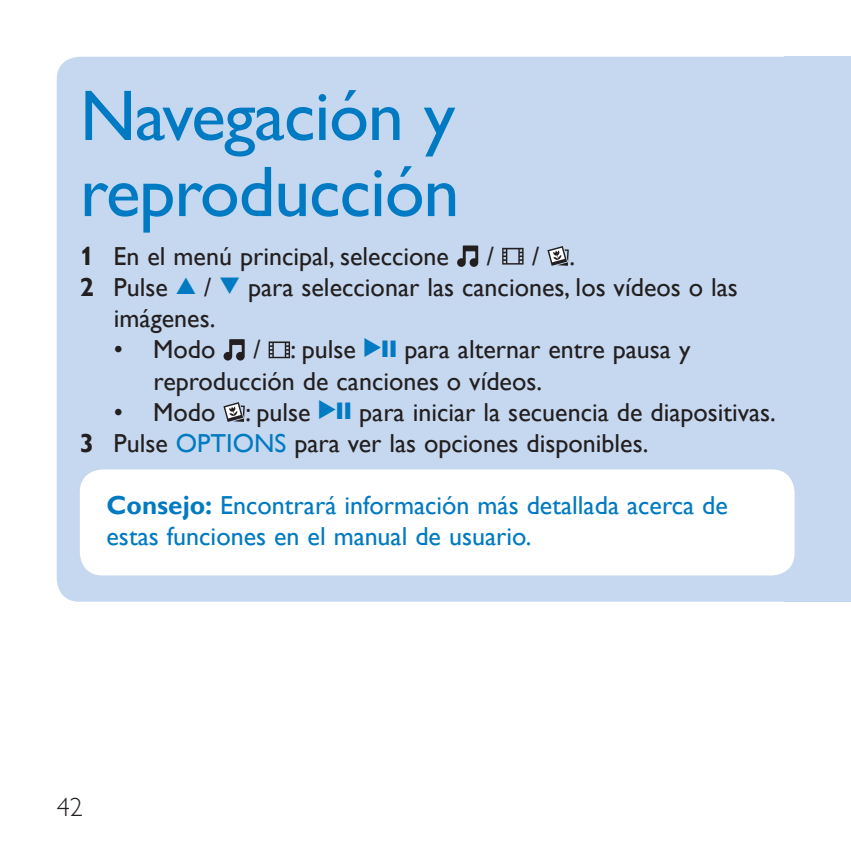
<style>
.page{position:relative;width:851px;height:851px;background:#fff}
.page>*{position:absolute;margin:0;border:0;box-sizing:border-box;transform-origin:0 0}
.t1{font:72px/76px "Gill Sans Alt One WGL";letter-spacing:-.015em;color:#007ac2}
.t2{font:26px/31.2px "Gill Sans Alt One WGL";color:#231f20}
.t3{font:26px/31.2px "Gill Sans Alt One WGL";color:#007ac2}
.t4{font:26px "Gill Sans Alt One WGL Light";color:#231f20}
.s1{font-weight:700}
.s2{font-family:"Audio Four 4";color:#007ac2}
.s3{color:#007ac2}
</style>
<div class="page">
<div style="left:784px;top:57px;width:66px;height:544px;background:#c6d8ef"></div>
<div style="left:57px;top:57px;width:759px;height:544px;background:#c6d8ef;border-radius:23px"></div>
<svg style="left:457px;top:245px;width:21px;height:22px"></svg>
<svg style="left:502px;top:248px;width:21px;height:16px"></svg>
<svg style="left:547px;top:246px;width:21px;height:20px"></svg>
<svg style="left:223px;top:339px;width:22px;height:21px"></svg>
<svg style="left:268px;top:341px;width:22px;height:17px"></svg>
<svg style="left:223px;top:402px;width:22px;height:20px"></svg>
<div style="left:80px;top:469px;width:714px;height:106px;background:#fff;border-radius:23px"></div>
<h1 class="t1" style="left:80px;top:77px;width:381px">Navegación y reproducción</h1>
<p class="t2" style="left:80px;top:240px;width:370px"><span class="s1">1</span> En el menú principal, seleccione</p>
<p class="t2" style="left:487px;top:240px;width:9px">/</p>
<p class="t2" style="left:532px;top:240px;width:44px">/ .</p>
<p class="t2" style="left:80px;top:271px;width:659px"><span class="s1">2</span> Pulse <span class="s2">3</span> / <span class="s2">4</span> para seleccionar las canciones, los vídeos o las</p>
<p class="t2" style="left:114px;top:302px;width:103px">imágenes.</p>
<p class="t2" style="left:114px;top:334px;width:103px">• Modo</p>
<p class="t2" style="left:153px;top:334px;width:538px;text-indent:100px">/ : pulse <span class="s2">2;</span> para alternar entre pausa y reproducción de canciones o vídeos.</p>
<p class="t2" style="left:80px;top:396px;width:697px;text-indent:34px">• Modo : pulse <span class="s2">2;</span> para iniciar la secuencia de diapositivas.<br><span class="s1">3</span> Pulse <span class="s3">OPTIONS</span> para ver las opciones disponibles.</p>
<p class="t3" style="left:106px;top:489px;width:622px"><span class="s1">Consejo:</span> Encontrará información más detallada acerca de estas funciones en el manual de usuario.</p>
<p class="t4" style="left:57px;top:790px;width:27px">42</p>
</div>
